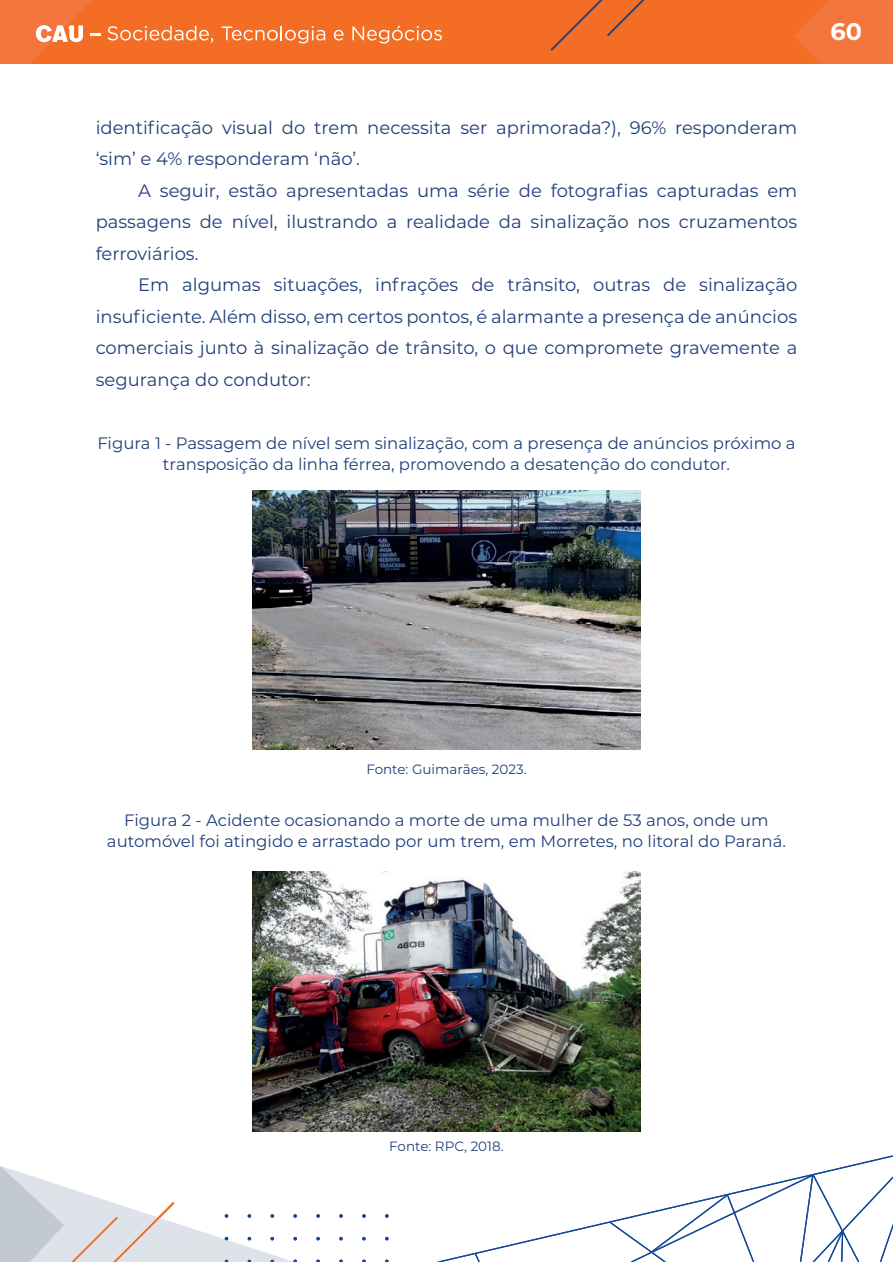
<style>
.page{position:relative;width:893px;height:1263px;background:#fff}
.page>*{position:absolute;margin:0;border:0;box-sizing:border-box;transform-origin:0 0}
.t1{font:700 24px "Montserrat";color:#fff}
.t2{font:18px/31.5px "Montserrat";color:#1f3f79;text-align:justify}
.t3{font:16.5px/21px "Montserrat";color:#1f3f79;text-align:center}
.t4{font:13.5px "Montserrat";color:#1f3f79}
</style>
<div class="page">
<div style="left:0;top:0;width:893px;height:64px;background:#f36e24"></div>
<svg style="left:550px;top:0;width:95px;height:51px"></svg>
<svg style="left:437px;top:1155px;width:456px;height:107px"></svg>
<svg style="left:475px;top:1253px;width:5px;height:9px"></svg>
<svg style="left:316px;top:1214px;width:4px;height:4px"></svg>
<svg style="left:339px;top:1214px;width:4px;height:4px"></svg>
<svg style="left:362px;top:1214px;width:4px;height:4px"></svg>
<svg style="left:385px;top:1214px;width:4px;height:4px"></svg>
<svg style="left:316px;top:1237px;width:4px;height:3px"></svg>
<svg style="left:339px;top:1237px;width:4px;height:3px"></svg>
<svg style="left:362px;top:1237px;width:4px;height:3px"></svg>
<svg style="left:385px;top:1237px;width:4px;height:3px"></svg>
<svg style="left:0;top:1166px;width:297px;height:96px"></svg>
<svg style="left:108px;top:26px;width:105px;height:17px"></svg>
<svg style="left:221px;top:26px;width:104px;height:18px"></svg>
<svg style="left:334px;top:30px;width:9px;height:11px"></svg>
<svg style="left:352px;top:26px;width:90px;height:18px"></svg>
<svg style="left:0;top:0;width:100px;height:64px"></svg>
<svg style="left:794px;top:0;width:99px;height:64px"></svg>
<svg style="left:610px;top:1166px;width:283px;height:96px"></svg>
<img style="left:253px;top:490px;width:387px;height:260px">
<img style="left:253px;top:871px;width:387px;height:260px">
<p class="t2" style="left:96px;top:111px;width:703px">identificação visual do trem necessita ser aprimorada?), 96% responderam ‘sim’ e 4% responderam ‘não’.</p>
<p class="t2" style="left:96px;top:174px;width:703px;text-indent:43px">A seguir, estão apresentadas uma série de fotografias capturadas em passagens de nível, ilustrando a realidade da sinalização nos cruzamentos ferroviários.</p>
<p class="t2" style="left:96px;top:268px;width:703px;text-indent:43px">Em algumas situações, infrações de trânsito, outras de sinalização insuficiente. Além disso, em certos pontos, é alarmante a presença de anúncios comerciais junto à sinalização de trânsito, o que compromete gravemente a segurança do condutor:</p>
<p class="t3" style="left:97px;top:432px;width:700px">Figura 1 - Passagem de nível sem sinalização, com a presença de anúncios próximo a transposição da linha férrea, promovendo a desatenção do condutor.</p>
<h1 class="t1" style="left:830px;top:14px;width:33px">60</h1>
<p class="t4" style="left:366px;top:760px;width:162px">Fonte: Guimarães, 2023.</p>
<p class="t3" style="left:107px;top:809px;width:681px">Figura 2 - Acidente ocasionando a morte de uma mulher de 53 anos, onde um automóvel foi atingido e arrastado por um trem, em Morretes, no litoral do Paraná.</p>
<p class="t4" style="left:389px;top:1137px;width:116px">Fonte: RPC, 2018.</p>
</div>
